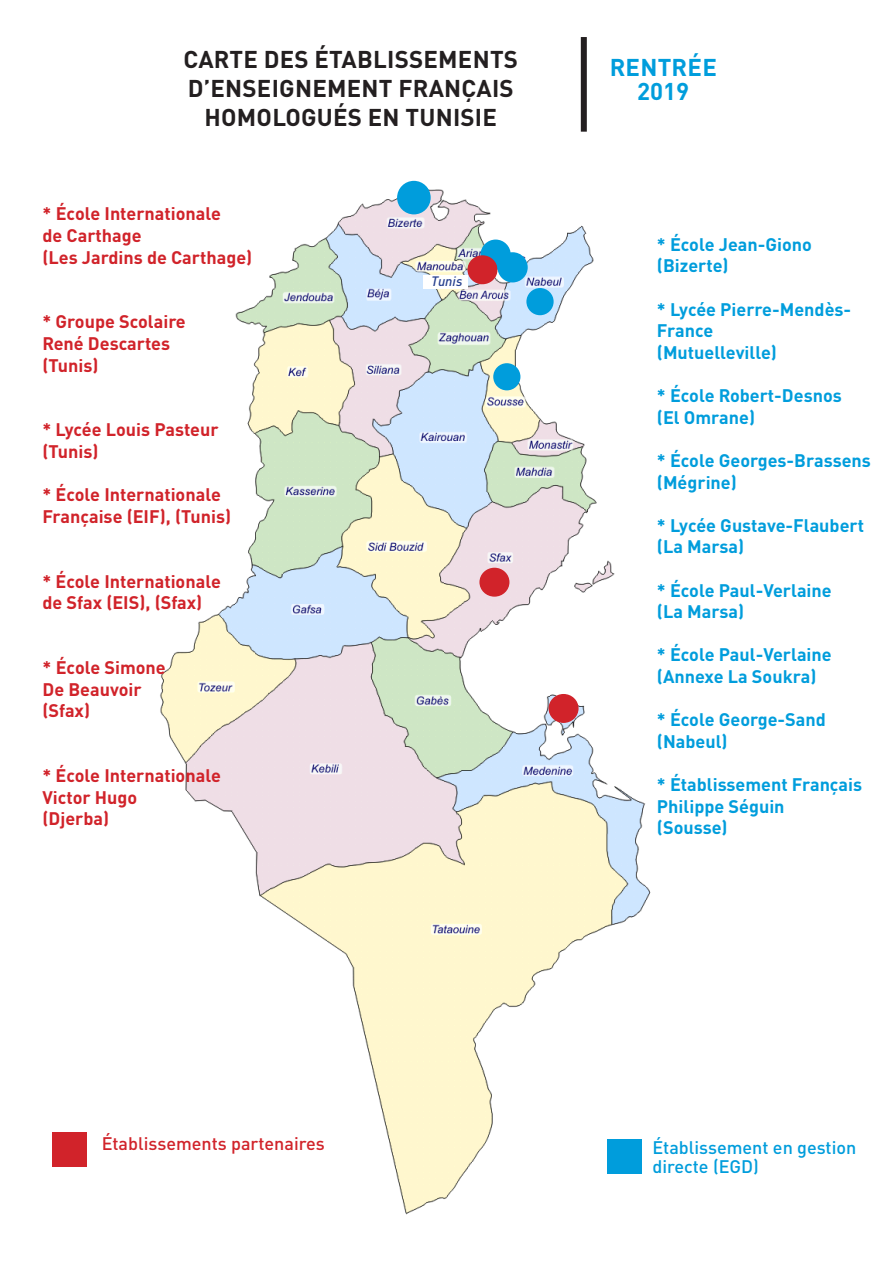
<style>
.page{position:relative;width:893px;height:1263px;background:#fff}
.page>*{position:absolute;margin:0;border:0;box-sizing:border-box;transform-origin:0 0}
.t1{font:700 24px "DINOT";letter-spacing:.01em;color:#231f20}
.t2{font:700 24px "DINOT";letter-spacing:.01em;color:#009ddc}
.t3{font:700 18px/21.6px "DINOT";color:#009ddc}
.t4{font:700 18px "DINOT";color:#d1232a}
.t5{font:500 18px "DINOT";color:#009ddc}
.t6{font:500 18px "DINOT";color:#d1232a}
.t7{font:italic 500 13.5px "DINOT";color:#253f8e}
</style>
<div class="page">
<img style="left:160px;top:181px;width:491px;height:1034px">
<div style="left:480px;top:240px;width:31px;height:30px;background:#009ddc;border-radius:50%"></div>
<div style="left:397px;top:181px;width:34px;height:33px;background:#009ddc;border-radius:50%"></div>
<div style="left:468px;top:256px;width:29px;height:27px;background:#d1232a;border-radius:50%"></div>
<div style="left:467px;top:255px;width:30px;height:29px;border:2px solid #d1232a;border-radius:50%"></div>
<div style="left:52px;top:1132px;width:34px;height:34px;background:#d1232a"></div>
<div style="left:608px;top:1140px;width:34px;height:34px;background:#009ddc"></div>
<div style="left:526px;top:288px;width:28px;height:27px;background:#009ddc;border-radius:50%"></div>
<div style="left:493px;top:363px;width:27px;height:27px;background:#009ddc;border-radius:50%"></div>
<div style="left:497px;top:252px;width:31px;height:30px;background:#009ddc;border-radius:50%"></div>
<div style="left:581px;top:37px;width:6px;height:95px;background:#231f20"></div>
<div style="left:423px;top:276px;width:44px;height:13px;background:#fff"></div>
<div style="left:549px;top:695px;width:29px;height:27px;background:#d1232a;border-radius:50%"></div>
<div style="left:549px;top:694px;width:30px;height:29px;border:2px solid #d1232a;border-radius:50%"></div>
<div style="left:480px;top:568px;width:29px;height:28px;background:#d1232a;border-radius:50%"></div>
<div style="left:479px;top:568px;width:30px;height:29px;border:2px solid #d1232a;border-radius:50%"></div>
<p class="t1" style="left:183px;top:44px;width:336px">CARTE DES ÉTABLISSEMENTS</p>
<p class="t1" style="left:188px;top:73px;width:327px">D’ENSEIGNEMENT FRANÇAIS</p>
<p class="t1" style="left:205px;top:101px;width:294px">HOMOLOGUÉS EN TUNISIE</p>
<p class="t4" style="left:43px;top:202px;width:180px">* École Internationale</p>
<p class="t4" style="left:43px;top:224px;width:101px">de Carthage</p>
<p class="t4" style="left:43px;top:245px;width:211px">(Les Jardins de Carthage(</p>
<p class="t4" style="left:43px;top:310px;width:145px">* Groupe Scolaire</p>
<p class="t4" style="left:43px;top:332px;width:129px">René Descartes</p>
<p class="t4" style="left:43px;top:353px;width:58px">(Tunis(</p>
<p class="t4" style="left:43px;top:418px;width:178px">* Lycée Louis Pasteur</p>
<p class="t4" style="left:43px;top:440px;width:58px">(Tunis(</p>
<p class="t4" style="left:43px;top:483px;width:180px">* École Internationale</p>
<p class="t4" style="left:43px;top:504px;width:190px">Française (EIF (,) Tunis(</p>
<p class="t4" style="left:43px;top:569px;width:180px">* École Internationale</p>
<p class="t4" style="left:43px;top:591px;width:161px">de Sfax (EIS (,) Sfax(</p>
<p class="t4" style="left:43px;top:656px;width:125px">* École Simone</p>
<p class="t4" style="left:43px;top:677px;width:101px">De Beauvoir</p>
<p class="t4" style="left:43px;top:699px;width:49px">(Sfax(</p>
<p class="t4" style="left:43px;top:764px;width:180px">* École Internationale</p>
<p class="t4" style="left:43px;top:785px;width:96px">Victor Hugo</p>
<p class="t4" style="left:43px;top:807px;width:68px">(Djerba(</p>
<p class="t7" style="left:431px;top:273px;width:33px">Tunis</p>
<p class="t2" style="left:610px;top:52px;width:109px">RENTRÉE</p>
<p class="t2" style="left:637px;top:76px;width:54px">2019</p>
<p class="t3" style="left:657px;top:233px;width:156px">* École Jean-Giono</p>
<p class="t3" style="left:657px;top:255px;width:73px">(Bizerte(</p>
<p class="t3" style="left:657px;top:298px;width:196px">* Lycée Pierre-Mendès-</p>
<p class="t3" style="left:657px;top:341px;width:121px">(Mutuelleville(</p>
<p class="t3" style="left:657px;top:384px;width:186px">* École Robert-Desnos</p>
<p class="t3" style="left:657px;top:406px;width:100px">(El Omrane(</p>
<p class="t3" style="left:657px;top:449px;width:215px">* École Georges-Brassens</p>
<p class="t3" style="left:657px;top:471px;width:81px">(Mégrine(</p>
<p class="t3" style="left:657px;top:514px;width:209px">* Lycée Gustave-Flaubert</p>
<p class="t3" style="left:657px;top:535px;width:89px">(La Marsa(</p>
<p class="t3" style="left:657px;top:579px;width:176px">* École Paul-Verlaine</p>
<p class="t3" style="left:657px;top:600px;width:89px">(La Marsa(</p>
<p class="t3" style="left:657px;top:643px;width:176px">* École Paul-Verlaine</p>
<p class="t3" style="left:657px;top:665px;width:161px">(Annexe La Soukra(</p>
<p class="t3" style="left:657px;top:708px;width:170px">* École George-Sand</p>
<p class="t3" style="left:657px;top:730px;width:72px">(Nabeul(</p>
<p class="t3" style="left:657px;top:773px;width:207px">* Établissement Français<br>Philippe Séguin</p>
<p class="t3" style="left:657px;top:816px;width:72px">(Sousse(</p>
<p class="t3" style="left:657px;top:319px;width:58px">France</p>
<p class="t6" style="left:102px;top:1132px;width:225px">Établissements partenaires</p>
<p class="t5" style="left:652px;top:1136px;width:205px">Établissement en gestion</p>
<p class="t5" style="left:652px;top:1155px;width:108px">directe (EGD(</p>
</div>
